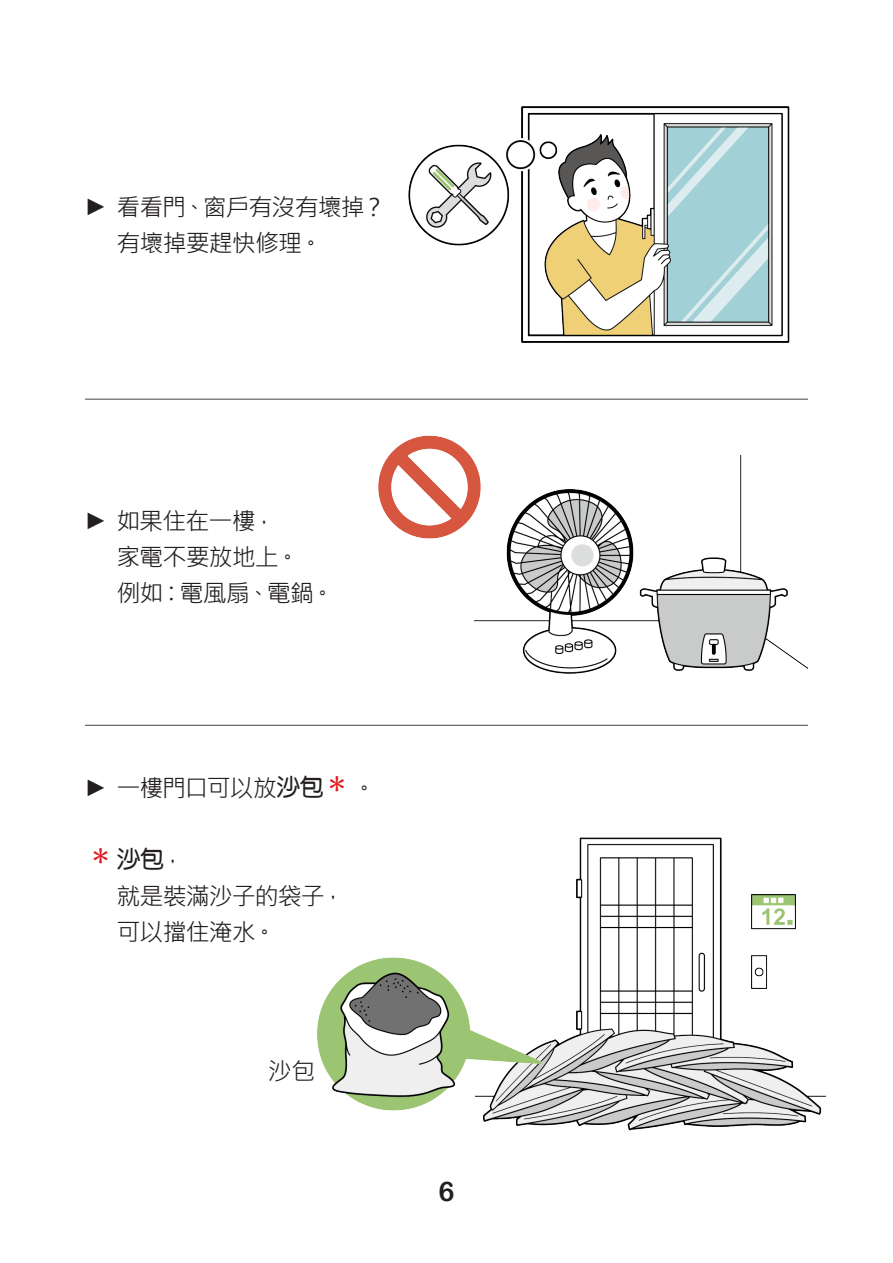
<style>
.page{position:relative;width:893px;height:1263px;background:#fff}
.page>*{position:absolute;margin:0;border:0;box-sizing:border-box;transform-origin:0 0}
.t1{font:27px "Arial Rounded MT Bold";color:#231f20}
.t2{font:24px/36px "Microsoft Jheng Hei";letter-spacing:-.04em;color:#231f20}
.t3{font:24px "DF Yuan W7 WIN BF";color:#231f20}
.s1{font-family:"DF Yuan W7 WIN BF"}
.s2{font-family:"DF Yuan W7 WINP BF";color:#e21a21}
.s3{font-family:"Microsoft Jheng Hei"}
</style>
<div class="page">
<img style="left:408px;top:106px;width:382px;height:237px">
<img style="left:483px;top:837px;width:343px;height:294px">
<img style="left:475px;top:455px;width:333px;height:219px">
<img style="left:317px;top:955px;width:227px;height:158px">
<img style="left:378px;top:435px;width:107px;height:106px">
<hr style="left:85px;top:725px;width:723px;height:1px;background:#57585a">
<hr style="left:85px;top:399px;width:723px;height:1px;background:#57585a">
<p class="t2" style="left:114px;top:195px;width:25px;rotate:90deg">▲</p>
<p class="t2" style="left:116px;top:189px;width:271px">看看門、窗戶有沒有壞掉？有壞掉要趕快修理。</p>
<p class="t2" style="left:114px;top:509px;width:25px;rotate:90deg">▲</p>
<p class="t2" style="left:116px;top:503px;width:220px">如果住在一樓，<br>家電不要放地上。<br>例如：電風扇、電鍋。</p>
<p class="t2" style="left:114px;top:775px;width:25px;rotate:90deg">▲</p>
<p class="t2" style="left:116px;top:770px;width:261px">一樓門口可以放<span class="s1">沙包</span> <sup>*</sup> 。</p>
<p class="t3" style="left:93px;top:847px;width:93px"><span class="s2">*</span> 沙包<span class="s3">，</span></p>
<p class="t2" style="left:116px;top:878px;width:230px">就是裝滿沙子的袋子，可以擋住淹水。</p>
<p class="t2" style="left:268px;top:1053px;width:49px">沙包</p>
<p class="t1" style="left:438px;top:1175px;width:18px">6</p>
</div>
